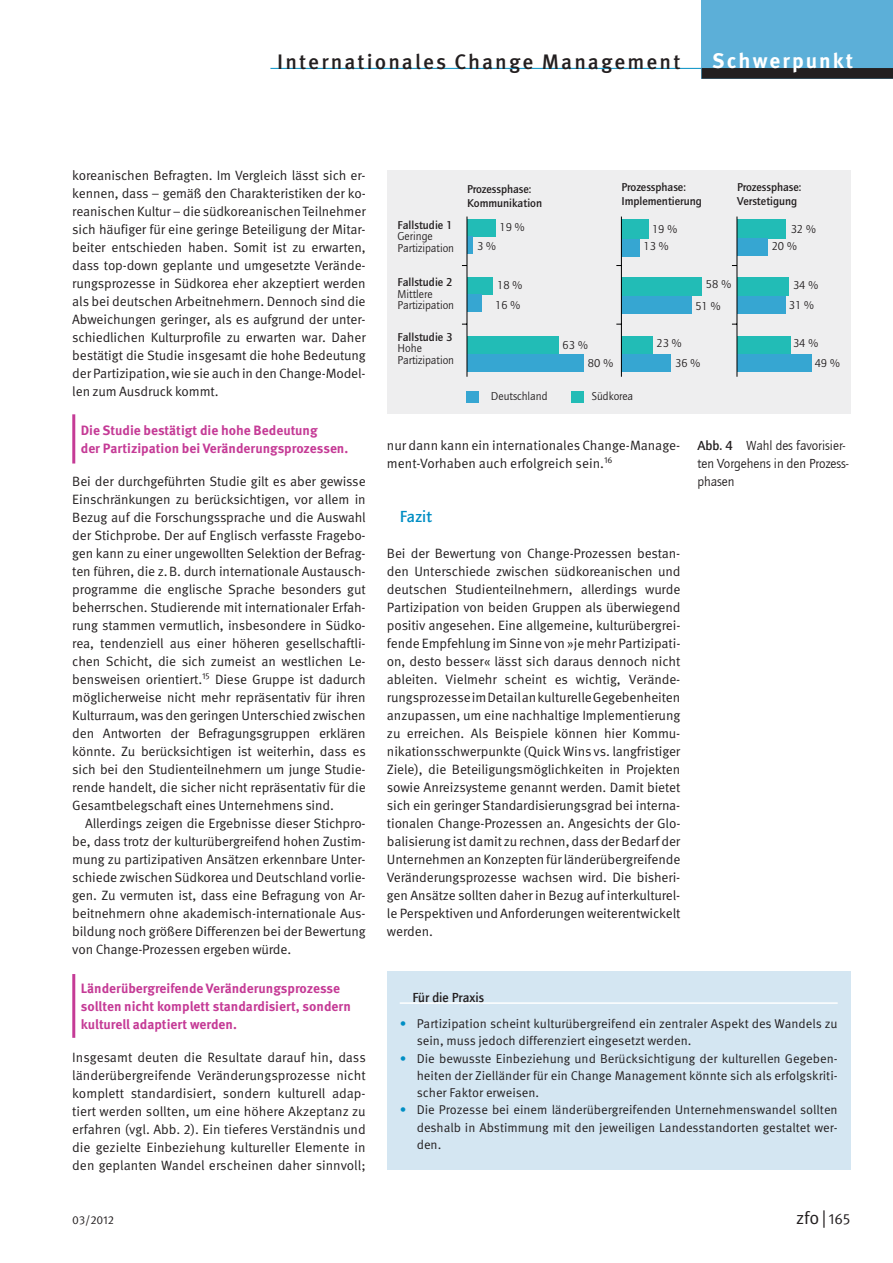
<style>
.page{position:relative;width:893px;height:1263px;background:#fff}
.page>*{position:absolute;margin:0;border:0;box-sizing:border-box;transform-origin:0 0}
.t1{font:500 21px "Meta Pro";letter-spacing:.1em;color:#231f20}
.t2{font:700 21px "Meta Pro";letter-spacing:.095em;color:#fff}
.t3{font:18px "Meta Pro Norm";color:#231f20}
.t4{font:500 16.5px "ITC Quay Sans Com";letter-spacing:.015em;color:#008ec4}
.t5{font:13.5px/18px "Meta Pro Norm";letter-spacing:-.01em;color:#231f20;text-align:justify}
.t6{font:700 13.5px/18px "Meta Pro";color:#c53b96}
.t7{font:13.5px/18px "ITC Quay Sans Com";color:#231f20}
.t8{font:500 13.5px "ITC Quay Sans Com";color:#231f20}
.t9{font:12.75px/17.2px "Meta Pro Norm";color:#231f20}
.t10{font:11.7px/11.2px "ITC Quay Sans Com";color:#231f20}
.t11{font:500 11.7px/14.1px "ITC Quay Sans Com";color:#231f20}
.t12{font:11.7px "Meta Pro Norm";letter-spacing:-.005em;color:#231f20}
.s1{font-weight:500}
.s2{font-size:15px}
</style>
<div class="page">
<hr style="left:270px;top:68px;width:447px;height:1px;background:#008ec4">
<div style="left:702px;top:0;width:191px;height:79px;background:#5cafd8"></div>
<div style="left:702px;top:68px;width:191px;height:11px;background:#231f20"></div>
<div style="left:387px;top:170px;width:463px;height:244px;background:#eeeeef"></div>
<div style="left:467px;top:219px;width:28px;height:17px;background:#22bcb6"></div>
<div style="left:467px;top:236px;width:5px;height:18px;background:#36a6d2"></div>
<div style="left:467px;top:277px;width:26px;height:17px;background:#22bcb6"></div>
<div style="left:467px;top:294px;width:14px;height:18px;background:#36a6d2"></div>
<div style="left:467px;top:336px;width:91px;height:18px;background:#22bcb6"></div>
<div style="left:467px;top:354px;width:117px;height:17px;background:#36a6d2"></div>
<div style="left:621px;top:219px;width:27px;height:20px;background:#22bcb6"></div>
<div style="left:621px;top:239px;width:19px;height:17px;background:#36a6d2"></div>
<div style="left:621px;top:277px;width:81px;height:19px;background:#22bcb6"></div>
<div style="left:621px;top:296px;width:70px;height:18px;background:#36a6d2"></div>
<div style="left:621px;top:336px;width:32px;height:18px;background:#22bcb6"></div>
<div style="left:621px;top:354px;width:50px;height:17px;background:#36a6d2"></div>
<div style="left:737px;top:336px;width:54px;height:18px;background:#22bcb6"></div>
<div style="left:737px;top:354px;width:74px;height:17px;background:#36a6d2"></div>
<div style="left:737px;top:277px;width:52px;height:19px;background:#22bcb6"></div>
<div style="left:737px;top:296px;width:49px;height:17px;background:#36a6d2"></div>
<div style="left:737px;top:219px;width:48px;height:19px;background:#22bcb6"></div>
<div style="left:737px;top:238px;width:31px;height:18px;background:#36a6d2"></div>
<hr style="left:467px;top:217px;width:1px;height:160px;background:#000">
<hr style="left:621px;top:217px;width:1px;height:160px;background:#000">
<hr style="left:737px;top:217px;width:1px;height:160px;background:#000">
<div style="left:466px;top:391px;width:13px;height:12px;background:#36a6d2"></div>
<div style="left:571px;top:391px;width:13px;height:12px;background:#22bcb6"></div>
<hr style="left:72px;top:414px;width:3px;height:49px;background:#c53b96">
<hr style="left:72px;top:974px;width:3px;height:64px;background:#c53b96">
<div style="left:387px;top:972px;width:463px;height:198px;background:#d4e6f2"></div>
<hr style="left:400px;top:1002px;width:438px;height:2px;background:#fff">
<h1 class="t1" style="left:277px;top:45px;width:405px">Internationales Change Management</h1>
<h1 class="t2" style="left:712px;top:44px;width:143px">Schwerpunkt</h1>
<p class="t5" style="left:72px;top:165px;width:295px">koreanischen Befragten. Im Vergleich lässt sich er&shy;kennen, dass – gemäß den Charakteristiken der ko&shy;reanischen Kultur – die südkoreanischen Teilnehmer sich häufiger für eine geringe Beteiligung der Mitar&shy;beiter entschieden haben. Somit ist zu erwarten, dass top-down geplante und umgesetzte Verände&shy;rungsprozesse in Südkorea eher akzeptiert werden als bei deutschen Arbeitnehmern. Dennoch sind die Abweichungen geringer, als es aufgrund der unter&shy;schiedlichen Kulturprofile zu erwarten war. Daher bestätigt die Studie insgesamt die hohe Bedeutung der Partizipation, wie sie auch in den Change-Model&shy;len zum Ausdruck kommt.</p>
<p class="t6" style="left:81px;top:420px;width:269px">Die Studie bestätigt die hohe Bedeutung<br>der Partizipation bei Veränderungsprozessen.</p>
<p class="t5" style="left:72px;top:471px;width:295px">Bei der durchgeführten Studie gilt es aber gewisse Einschränkungen zu berücksichtigen, vor allem in Bezug auf die Forschungssprache und die Auswahl der Stichprobe. Der auf Englisch verfasste Fragebo&shy;gen kann zu einer ungewollten Selektion der Befrag&shy;ten führen, die z.B. durch internationale Austausch&shy;programme die englische Sprache besonders gut beherrschen. Studierende mit internationaler Erfah&shy;rung stammen vermutlich, insbesondere in Südko&shy;rea, tendenziell aus einer höheren gesellschaftli&shy;chen Schicht, die sich zumeist an westlichen Le&shy;bensweisen orientiert.<sup>15</sup> Diese Gruppe ist dadurch möglicherweise nicht mehr repräsentativ für ihren Kulturraum, was den geringen Unterschied zwischen den Antworten der Befragungsgruppen erklären könnte. Zu berücksichtigen ist weiterhin, dass es sich bei den Studienteilnehmern um junge Studie&shy;rende handelt, die sicher nicht repräsentativ für die Gesamtbelegschaft eines Unternehmens sind.</p>
<p class="t5" style="left:72px;top:813px;width:295px;text-indent:13px">Allerdings zeigen die Ergebnisse dieser Stichpro&shy;be, dass trotz der kulturübergreifend hohen Zustim&shy;mung zu partizipativen Ansätzen erkennbare Unter&shy;schiede zwischen Südkorea und Deutschland vorlie&shy;gen. Zu vermuten ist, dass eine Befragung von Ar&shy;beitnehmern ohne akademisch-internationale Aus&shy;bildung noch größere Differenzen bei der Bewertung von Change-Prozessen ergeben würde.</p>
<p class="t6" style="left:81px;top:978px;width:272px">Länderübergreifende Veränderungsprozesse sollten nicht komplett standardisiert, sondern kulturell adaptiert werden.</p>
<p class="t5" style="left:72px;top:1047px;width:295px">Insgesamt deuten die Resultate darauf hin, dass länderübergreifende Veränderungsprozesse nicht komplett standardisiert, sondern kulturell adap&shy;tiert werden sollten, um eine höhere Akzeptanz zu erfahren (vgl. Abb. 2). Ein tieferes Verständnis und die gezielte Einbeziehung kultureller Elemente in den geplanten Wandel erscheinen daher sinnvoll;</p>
<p class="t11" style="left:467px;top:182px;width:77px">Prozessphase:<br>Kommunikation</p>
<p class="t11" style="left:621px;top:180px;width:82px">Prozessphase:<br>Implementierung</p>
<p class="t11" style="left:737px;top:180px;width:66px">Prozessphase:<br>Verstetigung</p>
<p class="t11" style="left:398px;top:218px;width:56px">Fallstudie 1</p>
<p class="t10" style="left:499px;top:222px;width:27px">19 %</p>
<p class="t10" style="left:652px;top:223px;width:27px">19 %</p>
<p class="t10" style="left:791px;top:223px;width:27px">32 %</p>
<p class="t10" style="left:398px;top:231px;width:58px">Geringe<br>Partizipation</p>
<p class="t10" style="left:643px;top:241px;width:27px">13 %</p>
<p class="t10" style="left:772px;top:241px;width:27px">20 %</p>
<p class="t11" style="left:398px;top:275px;width:56px">Fallstudie 2</p>
<p class="t10" style="left:495px;top:299px;width:27px">16 %</p>
<p class="t10" style="left:477px;top:241px;width:20px">3 %</p>
<p class="t10" style="left:706px;top:278px;width:27px">58 %</p>
<p class="t10" style="left:497px;top:280px;width:27px">18 %</p>
<p class="t10" style="left:793px;top:280px;width:27px">34 %</p>
<p class="t10" style="left:398px;top:288px;width:58px">Mittlere<br>Partizipation</p>
<p class="t10" style="left:789px;top:299px;width:27px">31 %</p>
<p class="t10" style="left:695px;top:300px;width:27px">51 %</p>
<p class="t11" style="left:398px;top:330px;width:56px">Fallstudie 3</p>
<p class="t10" style="left:398px;top:342px;width:58px">Hohe<br>Partizipation</p>
<p class="t10" style="left:563px;top:339px;width:27px">63 %</p>
<p class="t10" style="left:656px;top:338px;width:27px">23 %</p>
<p class="t10" style="left:793px;top:337px;width:27px">34 %</p>
<p class="t10" style="left:588px;top:357px;width:27px">80 %</p>
<p class="t10" style="left:675px;top:357px;width:27px">36 %</p>
<p class="t10" style="left:815px;top:357px;width:27px">49 %</p>
<p class="t10" style="left:491px;top:391px;width:58px">Deutschland</p>
<p class="t10" style="left:592px;top:391px;width:43px">Südkorea</p>
<p class="t5" style="left:387px;top:435px;width:295px">nur dann kann ein internationales Change-Manage&shy;ment-Vorhaben auch erfolgreich sein.<sup>16</sup></p>
<p class="t4" style="left:400px;top:506px;width:34px">Fazit</p>
<p class="t5" style="left:387px;top:543px;width:295px">Bei der Bewertung von Change-Prozessen bestan&shy;den Unterschiede zwischen südkoreanischen und deutschen Studienteilnehmern, allerdings wurde Partizipation von beiden Gruppen als überwiegend positiv angesehen. Eine allgemeine, kulturübergrei&shy;fende Empfehlung im Sinne von »je mehr Partizipati&shy;on, desto besser« lässt sich daraus dennoch nicht ableiten. Vielmehr scheint es wichtig, Verände&shy;rungsprozesse im Detail an kulturelle Gegebenheiten anzupassen, um eine nachhaltige Implementierung zu erreichen. Als Beispiele können hier Kommu&shy;nikationsschwerpunkte (Quick Wins vs. langfristiger Ziele), die Beteiligungsmöglichkeiten in Projekten sowie Anreizsysteme genannt werden. Damit bietet sich ein geringer Standardisierungsgrad bei interna&shy;tionalen Change-Prozessen an. Angesichts der Glo&shy;balisierung ist damit zu rechnen, dass der Bedarf der Unternehmen an Konzepten für länderübergreifende Veränderungsprozesse wachsen wird. Die bisheri&shy;gen Ansätze sollten daher in Bezug auf interkulturel&shy;le Perspektiven und Anforderungen weiterentwickelt werden.</p>
<p class="t7" style="left:697px;top:436px;width:153px"><span class="s1">Abb. 4</span> Wahl des favorisier&shy;ten Vorgehens in den Prozess&shy;phasen</p>
<p class="t8" style="left:412px;top:990px;width:73px">Für die Praxis</p>
<p class="t9" style="left:417px;top:1014px;width:422px">Partizipation scheint kulturübergreifend ein zentraler Aspekt des Wandels zu sein, muss jedoch differenziert eingesetzt werden.<br>Die bewusste Einbeziehung und Berücksichtigung der kulturellen Gegeben&shy;heiten der Zielländer für ein Change Management könnte sich als erfolgskriti&shy;scher Faktor erweisen.<br>Die Prozesse bei einem länderübergreifenden Unternehmenswandel sollten deshalb in Abstimmung mit den jeweiligen Landesstandorten gestaltet wer&shy;den.</p>
<p class="t12" style="left:72px;top:1211px;width:43px">03/2012</p>
<h2 class="t3" style="left:796px;top:1204px;width:56px">zfo | <span class="s2">165</span></h2>
</div>
